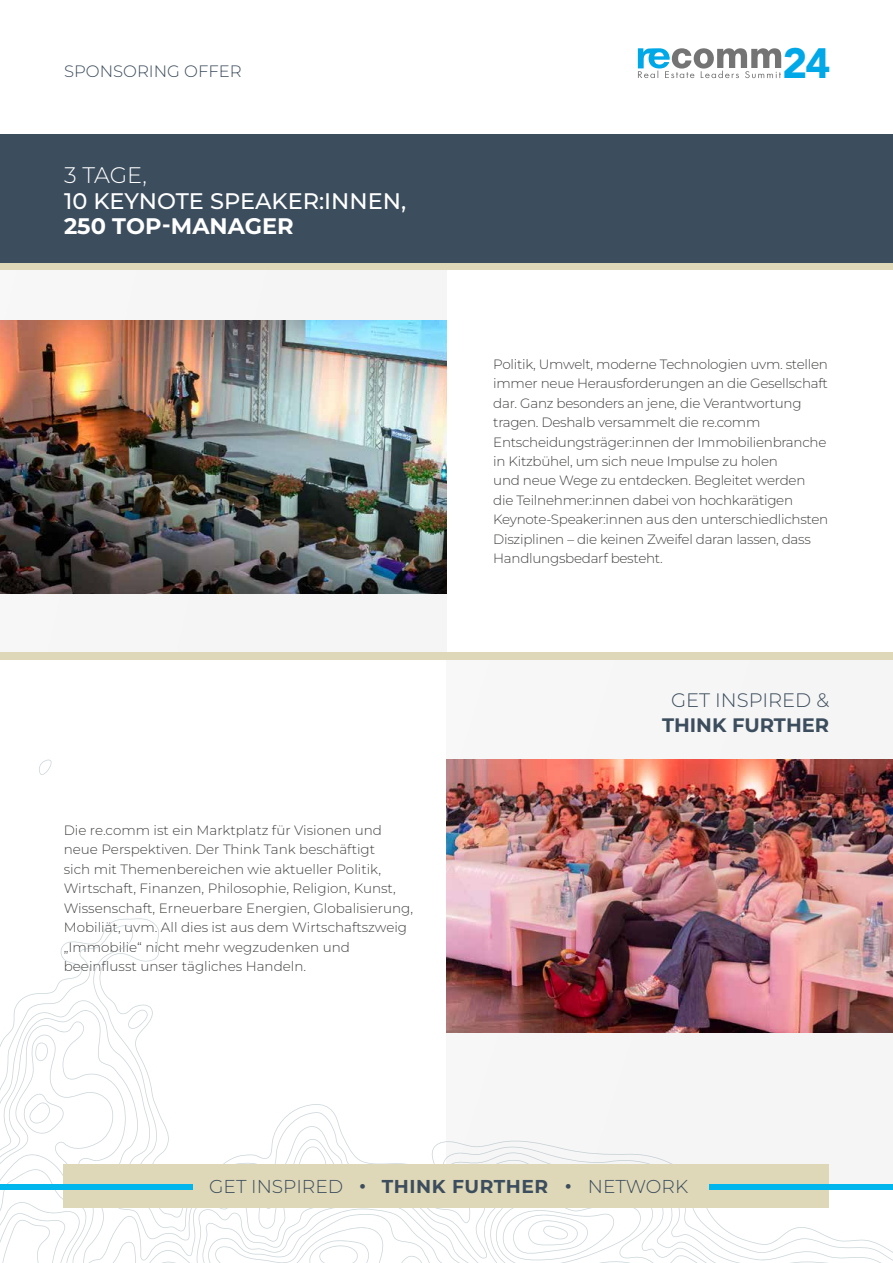
<style>
.page{position:relative;width:893px;height:1263px;background:#fff}
.page>*{position:absolute;margin:0;border:0;box-sizing:border-box;transform-origin:0 0}
.t1{font:900 42px "Avenir";color:#00a8e7}
.t2{font:500 22.5px "Montserrat";color:#fff}
.t3{font:700 22.5px "Montserrat";color:#fff}
.t4{font:300 22.5px "Montserrat";color:#fff}
.t5{font:300 19.5px "Montserrat";color:#3c4d5d}
.t6{font:700 19.5px "Montserrat";color:#3c4d5d}
.t7{font:300 18.6px "Montserrat";color:#3c4d5d}
.t8{font:300 16.5px "Montserrat";color:#3c4d5d}
.t9{font:300 13.5px/19.5px "Montserrat";letter-spacing:-.02em;color:#424241}
.t10{font:300 13.5px/19.5px "Montserrat";color:#424241}
.s1{font-weight:700}
</style>
<div class="page">
<div style="left:446px;top:660px;width:446px;height:526px;background:#f2f2f2"></div>
<div style="left:0;top:262px;width:446px;height:394px;background:#f2f2f2"></div>
<div style="left:0;top:227px;width:893px;height:43px;background:#ded8b8"></div>
<div style="left:0;top:652px;width:893px;height:8px;background:#ded8b8"></div>
<div style="left:0;top:134px;width:893px;height:128px;background:#3c4d5d"></div>
<img style="left:0;top:321px;width:446px;height:272px">
<img style="left:446px;top:760px;width:447px;height:158px">
<svg style="left:638px;top:48px;width:143px;height:30px"></svg>
<svg style="left:39px;top:760px;width:13px;height:15px"></svg>
<img style="left:0;top:923px;width:893px;height:230px">
<svg style="left:128px;top:1010px;width:20px;height:19px"></svg>
<svg style="left:35px;top:1042px;width:14px;height:19px"></svg>
<svg style="left:23px;top:1094px;width:41px;height:41px"></svg>
<svg style="left:0;top:1153px;width:893px;height:110px"></svg>
<svg style="left:113px;top:1208px;width:610px;height:55px"></svg>
<div style="left:64px;top:1164px;width:765px;height:44px;background:#ded8b8"></div>
<div style="left:0;top:1184px;width:192px;height:5px;background:#00b6ed"></div>
<div style="left:709px;top:1184px;width:184px;height:5px;background:#00b6ed"></div>
<p class="t8" style="left:64px;top:59px;width:179px">SPONSORING OFFER</p>
<h2 class="t4" style="left:64px;top:160px;width:85px">3 TAGE,</h2>
<h2 class="t2" style="left:64px;top:185px;width:344px">10 KEYNOTE SPEAKER:INNEN,</h2>
<h2 class="t3" style="left:64px;top:210px;width:231px">250 TOP-MANAGER</h2>
<p class="t10" style="left:64px;top:820px;width:351px">Die re.comm ist ein Marktplatz für Visionen und neue Perspektiven. Der Think Tank beschäftigt<br>sich mit Themenbereichen wie aktueller Politik, Wirtschaft, Finanzen, Philosophie, Religion, Kunst, Wissenschaft, Erneuerbare Energien, Globalisierung, Mobiliät, uvm. All dies ist aus dem Wirtschaftszweig „Immobilie“ nicht mehr wegzudenken und beeinflusst unser tägliches Handeln.</p>
<h1 class="t1" style="left:782px;top:27px;width:49px">24</h1>
<p class="t9" style="left:493px;top:354px;width:336px">Politik, Umwelt, moderne Technologien uvm. stellen immer neue Herausforderungen an die Gesellschaft dar. Ganz besonders an jene, die Verantwortung tragen. Deshalb versammelt die re.comm Entscheidungsträger:innen der Immobilienbranche in Kitzbühel, um sich neue Impulse zu holen<br>und neue Wege zu entdecken. Begleitet werden die Teilnehmer:innen dabei von hochkarätigen Keynote-Speaker:innen aus den unterschiedlichsten Disziplinen – die keinen Zweifel daran lassen, dass Handlungsbedarf besteht.</p>
<h3 class="t5" style="left:671px;top:686px;width:160px">GET INSPIRED &amp;</h3>
<h3 class="t6" style="left:662px;top:711px;width:169px">THINK FURTHER</h3>
<h3 class="t7" style="left:209px;top:1174px;width:480px">GET INSPIRED <span class="s1">• THINK FURTHER •</span> NETWORK</h3>
</div>
